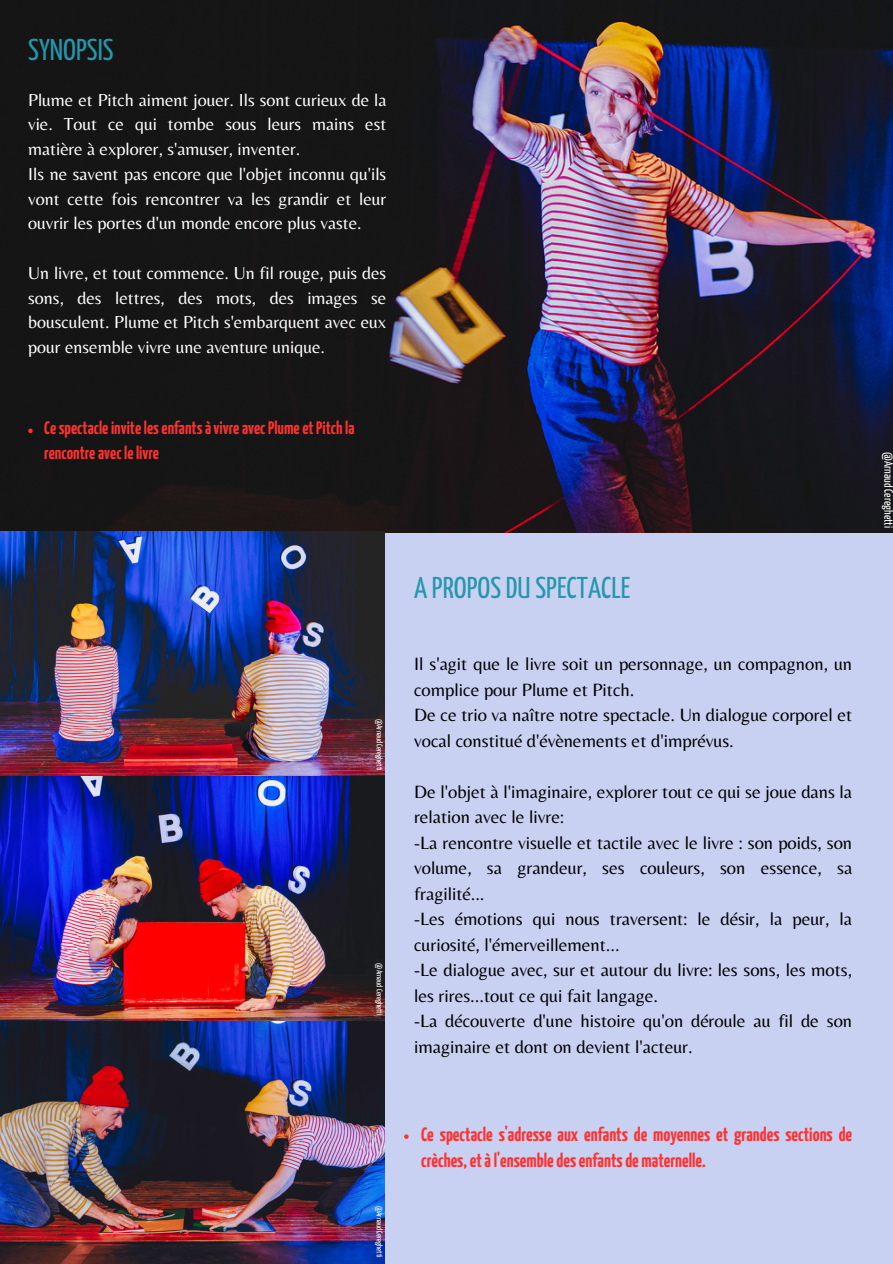
<style>
.page{position:relative;width:893px;height:1264px;background:#fff}
.page>*{position:absolute;margin:0;border:0;box-sizing:border-box;transform-origin:0 0}
.t1{font:30px "Yanone Kaffeesatz";color:#2596ab}
.t2{font:700 19.2px/25.8px "Yanone Kaffeesatz";color:#ff3131}
.t3{font:18.45px/25.5px "Belleza";color:#000}
.t4{font:18px/24.8px "Belleza";color:#fff;text-align:justify}
.t5{font:700 18px/24.8px "Yanone Kaffeesatz";color:#ff3131}
.t6{font:12px "Yanone Kaffeesatz";color:#fff}
.t7{font:8.1px "Yanone Kaffeesatz";color:#fff}
</style>
<div class="page">
<div style="left:0;top:0;width:892px;height:1263px;background:#c8d1f1"></div>
<img style="left:0;top:0;width:892px;height:532px">
<img style="left:0;top:532px;width:385px;height:489px">
<img style="left:0;top:1021px;width:385px;height:242px">
<svg style="left:404px;top:1134px;width:4px;height:4px"></svg>
<svg style="left:28px;top:428px;width:5px;height:5px"></svg>
<p class="t1" style="left:28px;top:38px;width:87px">SYNOPSIS</p>
<p class="t4" style="left:28px;top:87px;width:359px">Plume et Pitch aiment jouer. Ils sont curieux de la vie. Tout ce qui tombe sous leurs mains est matière à explorer, s'amuser, inventer.</p>
<p class="t4" style="left:28px;top:161px;width:359px">Ils ne savent pas encore que l'objet inconnu qu'ils vont cette fois rencontrer va les grandir et leur ouvrir les portes d'un monde encore plus vaste.</p>
<p class="t4" style="left:28px;top:260px;width:359px">Un livre, et tout commence. Un fil rouge, puis des sons, des lettres, des mots, des images se bousculent. Plume et Pitch s'embarquent avec eux pour ensemble vivre une aventure unique.</p>
<p class="t5" style="left:44px;top:417px;width:312px">CespectacleinvitelesenfantsàvivreavecPlumeetPitchla rencontreaveclelivre</p>
<p class="t7" style="left:382px;top:719px;width:53px;rotate:90deg">@Arnaud Cereghetti</p>
<p class="t7" style="left:382px;top:963px;width:53px;rotate:90deg">@Arnaud Cereghetti</p>
<p class="t7" style="left:382px;top:1205px;width:53px;rotate:90deg">@Arnaud Cereghetti</p>
<p class="t1" style="left:414px;top:576px;width:218px">A PROPOS DU SPECTACLE</p>
<p class="t3" style="left:414px;top:651px;width:439px">Il s'agit que le livre soit un personnage, un compagnon, un complice pour Plume et Pitch.</p>
<p class="t3" style="left:414px;top:702px;width:439px">De ce trio va naître notre spectacle. Un dialogue corporel et vocal constitué d'évènements et d'imprévus.</p>
<p class="t3" style="left:414px;top:778px;width:439px">De l'objet à l'imaginaire, explorer tout ce qui se joue dans la relation avec le livre:</p>
<p class="t3" style="left:414px;top:829px;width:439px;text-align:justify">-La rencontre visuelle et tactile avec le livre : son poids, son volume, sa grandeur, ses couleurs, son essence, sa fragilité...</p>
<p class="t3" style="left:414px;top:905px;width:439px">-Les émotions qui nous traversent: le désir, la peur, la curiosité, l'émerveillement...</p>
<p class="t3" style="left:414px;top:956px;width:439px">-Le dialogue avec, sur et autour du livre: les sons, les mots, les rires...tout ce qui fait langage.</p>
<p class="t3" style="left:414px;top:1007px;width:439px">-La découverte d'une histoire qu'on déroule au fil de son imaginaire et dont on devient l'acteur.</p>
<p class="t2" style="left:421px;top:1123px;width:432px">Ce spectacle s'adresse aux enfants de moyennes et grandes sections de crèches,etàl'ensembledesenfantsde maternelle.</p>
<p class="t6" style="left:893px;top:452px;width:77px;rotate:90deg">@Arnaud Cereghetti</p>
</div>
